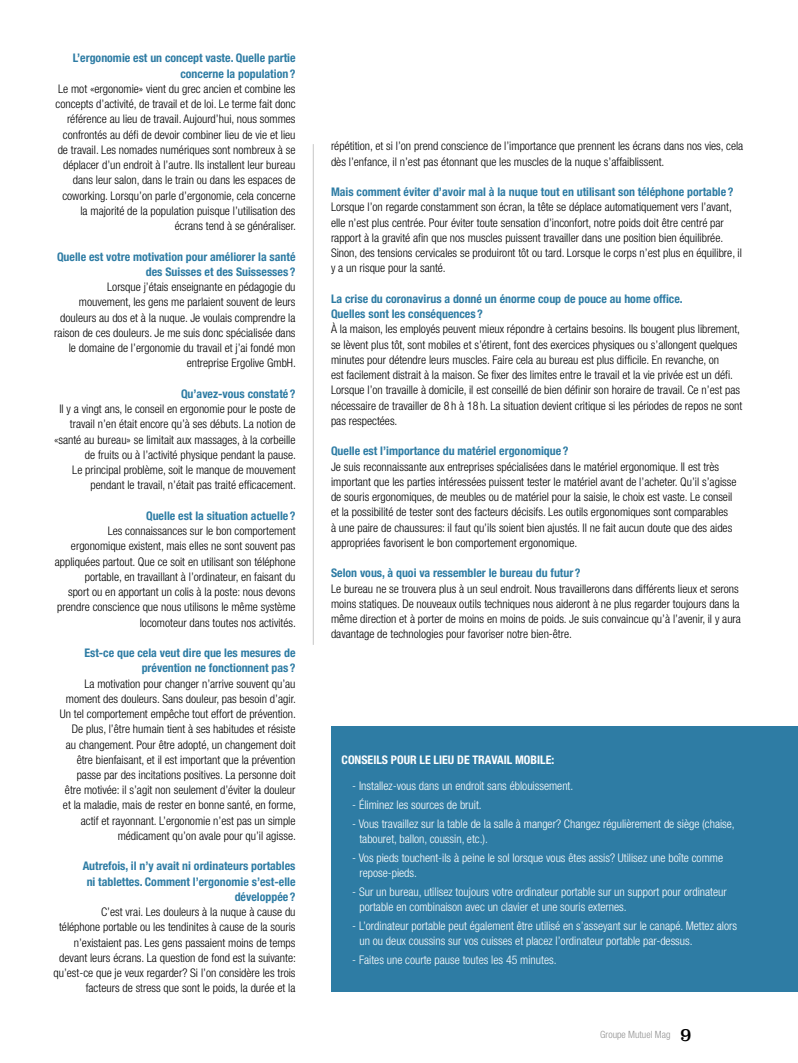
<style>
.page{position:relative;width:798px;height:1063px;background:#fff}
.page>*{position:absolute;margin:0;border:0;box-sizing:border-box;transform-origin:0 0}
.t1{font:300 condensed 11.88px/15.2px "Helvetica Neue LT";color:#000;text-align:right}
.t2{font:300 condensed 11.88px/15.2px "Helvetica Neue LT";color:#fff}
.t3{font:700 condensed 11.88px/15.2px "Helvetica Neue LT";color:#2e7ca4;text-align:right}
.t4{font:700 condensed 11.88px "Helvetica Neue LT";color:#fff}
.t5{font:300 condensed 10px "Helvetica Neue LT";color:#929292}
.s1{font-family:"Superclarendon";font-weight:400;font-stretch:normal;font-size:17.5px;color:#000}
</style>
<div class="page">
<div style="left:331px;top:726px;width:466px;height:266px;background:#2e7ca4"></div>
<hr style="left:313px;top:144px;width:1px;height:501px;background:#c6c6c6">
<p class="t3" style="left:73px;top:50px;width:224px">L’ergonomie est un concept vaste. Quelle partie concerne la population?</p>
<p class="t1" style="left:56px;top:81px;width:242px">Le mot «ergonomie» vient du grec ancien et combine les concepts d’activité, de travail et de loi. Le terme fait donc référence au lieu de travail. Aujourd’hui, nous sommes confrontés au défi de devoir combiner lieu de vie et lieu de travail. Les nomades numériques sont nombreux à se déplacer d’un endroit à l’autre. Ils installent leur bureau dans leur salon, dans le train ou dans les espaces de coworking. Lorsqu’on parle d’ergonomie, cela concerne la majorité de la population puisque l’utilisation des écrans tend à se généraliser.</p>
<p class="t3" style="left:57px;top:249px;width:240px">Quelle est votre motivation pour améliorer la santé des Suisses et des Suissesses ?</p>
<p class="t1" style="left:54px;top:279px;width:243px">Lorsque j’étais enseignante en pédagogie du mouvement, les gens me parlaient souvent de leurs douleurs au dos et à la nuque. Je voulais comprendre la raison de ces douleurs. Je me suis donc spécialisée dans le domaine de l’ergonomie du travail et j’ai fondé mon entreprise Ergolive GmbH.</p>
<p class="t3" style="left:181px;top:386px;width:116px">Qu’avez-vous constaté ?</p>
<p class="t1" style="left:54px;top:401px;width:243px">Il y a vingt ans, le conseil en ergonomie pour le poste de travail n’en était encore qu’à ses débuts. La notion de «santé au bureau» se limitait aux massages, à la corbeille de fruits ou à l’activité physique pendant la pause.<br>Le principal problème, soit le manque de mouvement pendant le travail, n’était pas traité efficacement.</p>
<p class="t3" style="left:146px;top:508px;width:151px">Quelle est la situation actuelle ?</p>
<p class="t1" style="left:55px;top:523px;width:243px">Les connaissances sur le bon comportement ergonomique existent, mais elles ne sont souvent pas appliquées partout. Que ce soit en utilisant son téléphone portable, en travaillant à l’ordinateur, en faisant du<br>sport ou en apportant un colis à la poste: nous devons prendre conscience que nous utilisons le même système locomoteur dans toutes nos activités.</p>
<p class="t3" style="left:84px;top:645px;width:212px">Est-ce que cela veut dire que les mesures de prévention ne fonctionnent pas ?</p>
<p class="t1" style="left:60px;top:676px;width:237px">La motivation pour changer n’arrive souvent qu’au moment des douleurs. Sans douleur, pas besoin d’agir.<br>Un tel comportement empêche tout effort de prévention.<br>De plus, l’être humain tient à ses habitudes et résiste au changement. Pour être adopté, un changement doit être bienfaisant, et il est important que la prévention passe par des incitations positives. La personne doit être motivée: il s’agit non seulement d’éviter la douleur et la maladie, mais de rester en bonne santé, en forme, actif et rayonnant. L’ergonomie n’est pas un simple médicament qu’on avale pour qu’il agisse.</p>
<p class="t3" style="left:83px;top:858px;width:214px">Autrefois, il n’y avait ni ordinateurs portables ni tablettes. Comment l’ergonomie s’est-elle développée ?</p>
<p class="t1" style="left:53px;top:904px;width:244px">C’est vrai. Les douleurs à la nuque à cause du<br>téléphone portable ou les tendinites à cause de la souris n’existaient pas. Les gens passaient moins de temps devant leurs écrans. La question de fond est la suivante: qu’est-ce que je veux regarder? Si l’on considère les trois facteurs de stress que sont le poids, la durée et la</p>
<p class="t1" style="left:331px;top:139px;width:413px;text-align:left">répétition, et si l’on prend conscience de l’importance que prennent les écrans dans nos vies, cela dès l’enfance, il n’est pas étonnant que les muscles de la nuque s’affaiblissent.</p>
<p class="t3" style="left:331px;top:184px;width:404px">Mais comment éviter d’avoir mal à la nuque tout en utilisant son téléphone portable ?</p>
<p class="t1" style="left:331px;top:200px;width:412px;text-align:left">Lorsque l’on regarde constamment son écran, la tête se déplace automatiquement vers l’avant, elle n’est plus centrée. Pour éviter toute sensation d’inconfort, notre poids doit être centré par rapport à la gravité afin que nos muscles puissent travailler dans une position bien équilibrée.<br>Sinon, des tensions cervicales se produiront tôt ou tard. Lorsque le corps n’est plus en équilibre, il y a un risque pour la santé.</p>
<p class="t3" style="left:331px;top:291px;width:353px;text-align:left">La crise du coronavirus a donné un énorme coup de pouce au home office.<br>Quelles sont les conséquences ?</p>
<p class="t1" style="left:331px;top:322px;width:412px;text-align:left">À la maison, les employés peuvent mieux répondre à certains besoins. Ils bougent plus librement, se lèvent plus tôt, sont mobiles et s’étirent, font des exercices physiques ou s’allongent quelques minutes pour détendre leurs muscles. Faire cela au bureau est plus difficile. En revanche, on<br>est facilement distrait à la maison. Se fixer des limites entre le travail et la vie privée est un défi.<br>Lorsque l’on travaille à domicile, il est conseillé de bien définir son horaire de travail. Ce n’est pas nécessaire de travailler de 8 h à 18 h. La situation devient critique si les périodes de repos ne sont pas respectées.</p>
<p class="t3" style="left:331px;top:443px;width:239px">Quelle est l’importance du matériel ergonomique ?</p>
<p class="t1" style="left:331px;top:459px;width:407px;text-align:left">Je suis reconnaissante aux entreprises spécialisées dans le matériel ergonomique. Il est très important que les parties intéressées puissent tester le matériel avant de l’acheter. Qu’il s’agisse de souris ergonomiques, de meubles ou de matériel pour la saisie, le choix est vaste. Le conseil et la possibilité de tester sont des facteurs décisifs. Les outils ergonomiques sont comparables<br>à une paire de chaussures: il faut qu’ils soient bien ajustés. Il ne fait aucun doute que des aides appropriées favorisent le bon comportement ergonomique.</p>
<p class="t3" style="left:331px;top:565px;width:251px">Selon vous, à quoi va ressembler le bureau du futur ?</p>
<p class="t1" style="left:331px;top:581px;width:411px;text-align:left">Le bureau ne se trouvera plus à un seul endroit. Nous travaillerons dans différents lieux et serons moins statiques. De nouveaux outils techniques nous aideront à ne plus regarder toujours dans la même direction et à porter de moins en moins de poids. Je suis convaincue qu’à l’avenir, il y aura davantage de technologies pour favoriser notre bien-être.</p>
<p class="t4" style="left:341px;top:753px;width:214px">CONSEILS POUR LE LIEU DE TRAVAIL MOBILE:</p>
<p class="t2" style="left:352px;top:778px;width:222px">- Installez-vous dans un endroit sans éblouissement.</p>
<p class="t2" style="left:352px;top:797px;width:131px">- Éliminez les sources de bruit.</p>
<p class="t2" style="left:359px;top:816px;width:377px;text-indent:-7px">- Vous travaillez sur la table de la salle à manger? Changez régulièrement de siège (chaise, tabouret, ballon, coussin, etc.).</p>
<p class="t2" style="left:359px;top:850px;width:365px;text-indent:-7px">- Vos pieds touchent-ils à peine le sol lorsque vous êtes assis? Utilisez une boîte comme repose-pieds.</p>
<p class="t2" style="left:359px;top:884px;width:369px;text-indent:-7px">- Sur un bureau, utilisez toujours votre ordinateur portable sur un support pour ordinateur portable en combinaison avec un clavier et une souris externes.</p>
<p class="t2" style="left:359px;top:918px;width:379px;text-indent:-7px">- L’ordinateur portable peut également être utilisé en s’asseyant sur le canapé. Mettez alors un ou deux coussins sur vos cuisses et placez l’ordinateur portable par-dessus.</p>
<p class="t2" style="left:352px;top:952px;width:206px">- Faites une courte pause toutes les 45 minutes.</p>
<p class="t5" style="left:600px;top:1029px;width:93px">Groupe Mutuel Mag <span class="s1">9</span></p>
</div>
